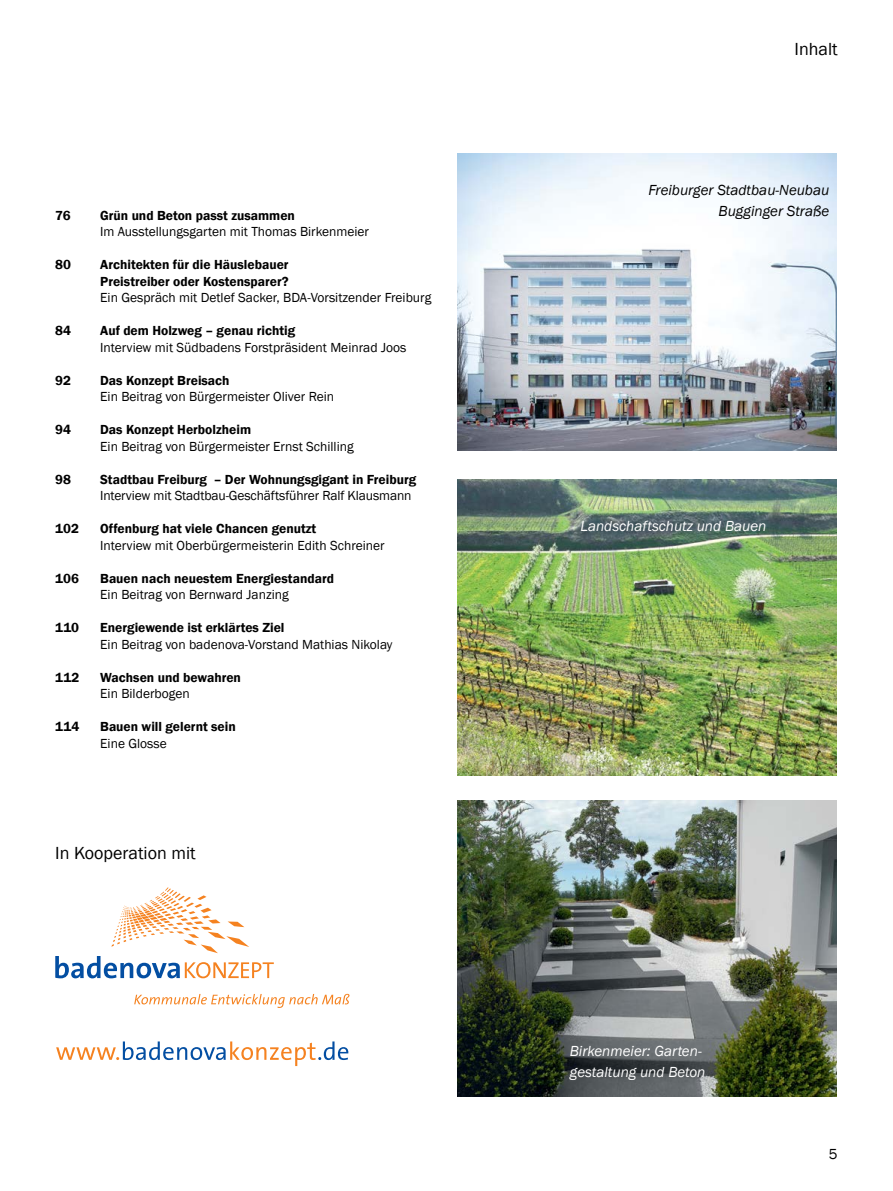
<style>
.page{position:relative;width:893px;height:1191px;background:#fff}
.page>*{position:absolute;margin:0;border:0;box-sizing:border-box;transform-origin:0 0}
.t1{font:18px "Franklin Gothic";color:#000}
.t2{font:italic 15px/21px "Franklin Gothic";color:#fff}
.t3{font:italic 15px/21px "Franklin Gothic";color:#000;text-align:right}
.t4{font:15px "Franklin Gothic";color:#000}
.t5{font:13.5px "Franklin Gothic";color:#000}
.t6{font:600 13.5px/16.5px "Franklin Gothic";color:#000}
</style>
<div class="page">
<img style="left:458px;top:154px;width:379px;height:296px">
<img style="left:458px;top:479px;width:379px;height:296px">
<img style="left:458px;top:800px;width:379px;height:296px">
<svg style="left:134px;top:993px;width:215px;height:15px"></svg>
<svg style="left:55px;top:887px;width:219px;height:91px"></svg>
<svg style="left:56px;top:1041px;width:292px;height:25px"></svg>
<p class="t6" style="left:55px;top:207px;width:17px">76</p>
<p class="t6" style="left:55px;top:256px;width:17px">80</p>
<p class="t6" style="left:55px;top:322px;width:17px">84</p>
<p class="t6" style="left:55px;top:372px;width:17px">92</p>
<p class="t6" style="left:55px;top:421px;width:17px">94</p>
<p class="t6" style="left:55px;top:471px;width:17px">98</p>
<p class="t6" style="left:55px;top:521px;width:25px">102</p>
<p class="t6" style="left:55px;top:570px;width:25px">106</p>
<p class="t6" style="left:55px;top:620px;width:25px">110</p>
<p class="t6" style="left:55px;top:669px;width:26px">112</p>
<p class="t6" style="left:55px;top:719px;width:25px">114</p>
<p class="t6" style="left:100px;top:207px;width:196px">Grün und Beton passt zusammen</p>
<p class="t5" style="left:100px;top:223px;width:270px">Im Ausstellungsgarten mit Thomas Birkenmeier</p>
<p class="t6" style="left:100px;top:256px;width:190px">Architekten für die Häuslebauer<br>Preistreiber oder Kostensparer?</p>
<p class="t5" style="left:100px;top:289px;width:333px">Ein Gespräch mit Detlef Sacker, BDA-Vorsitzender Freiburg</p>
<p class="t6" style="left:100px;top:322px;width:196px">Auf dem Holzweg – genau richtig</p>
<p class="t5" style="left:100px;top:339px;width:308px">Interview mit Südbadens Forstpräsident Meinrad Joos</p>
<p class="t6" style="left:100px;top:372px;width:131px">Das Konzept Breisach</p>
<p class="t5" style="left:100px;top:388px;width:235px">Ein Beitrag von Bürgermeister Oliver Rein</p>
<p class="t6" style="left:100px;top:421px;width:152px">Das Konzept Herbolzheim</p>
<p class="t5" style="left:100px;top:438px;width:255px">Ein Beitrag von Bürgermeister Ernst Schilling</p>
<p class="t6" style="left:100px;top:471px;width:317px">Stadtbau Freiburg – Der Wohnungsgigant in Freiburg</p>
<p class="t5" style="left:100px;top:487px;width:313px">Interview mit Stadtbau-Geschäftsführer Ralf Klausmann</p>
<p class="t6" style="left:100px;top:520px;width:218px">Offenburg hat viele Chancen genutzt</p>
<p class="t5" style="left:100px;top:537px;width:286px">Interview mit Oberbürgermeisterin Edith Schreiner</p>
<p class="t6" style="left:100px;top:570px;width:235px">Bauen nach neuestem Energiestandard</p>
<p class="t5" style="left:100px;top:586px;width:190px">Ein Beitrag von Bernward Janzing</p>
<p class="t6" style="left:100px;top:619px;width:186px">Energiewende ist erklärtes Ziel</p>
<p class="t5" style="left:100px;top:636px;width:294px">Ein Beitrag von badenova-Vorstand Mathias Nikolay</p>
<p class="t6" style="left:100px;top:669px;width:142px">Wachsen und bewahren</p>
<p class="t5" style="left:100px;top:685px;width:91px">Ein Bilderbogen</p>
<p class="t6" style="left:100px;top:718px;width:137px">Bauen will gelernt sein</p>
<p class="t5" style="left:100px;top:735px;width:68px">Eine Glosse</p>
<h1 class="t1" style="left:55px;top:842px;width:142px">In Kooperation mit</h1>
<h1 class="t1" style="left:794px;top:38px;width:45px">Inhalt</h1>
<p class="t3" style="left:648px;top:180px;width:182px">Freiburger Stadtbau-Neubau<br>Bugginger Straße</p>
<p class="t2" style="left:580px;top:516px;width:187px">Landschaftschutz und Bauen</p>
<p class="t2" style="left:570px;top:1041px;width:137px">Birkenmeier: Garten&shy;gestaltung und Beton</p>
<p class="t4" style="left:829px;top:1144px;width:10px">5</p>
</div>
